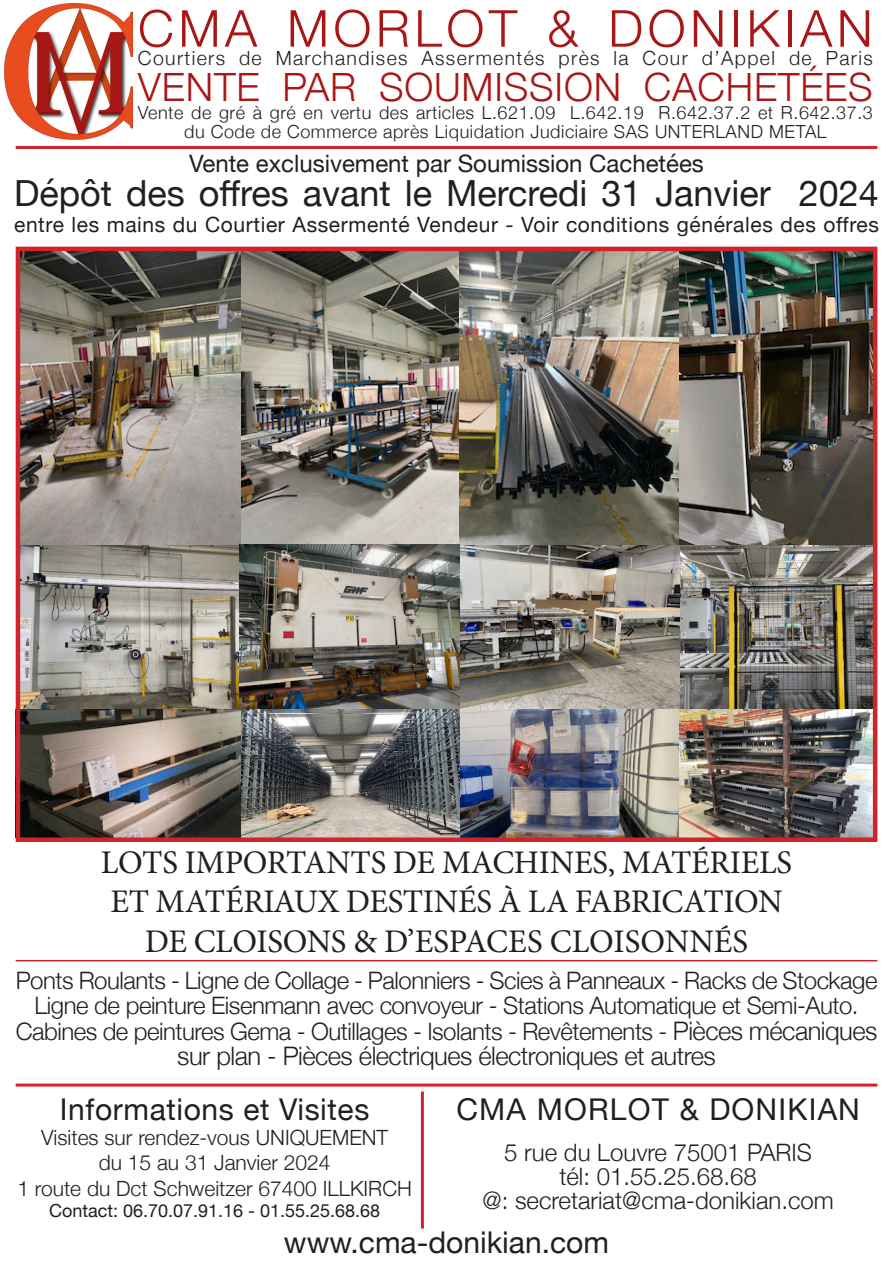
<style>
.page{position:relative;width:893px;height:1263px;background:#fff}
.page>*{position:absolute;margin:0;border:0;box-sizing:border-box;transform-origin:0 0}
.t1{font:300 51px "Helvetica Neue";letter-spacing:.09em;color:#a71716}
.t2{font:300 39px "Helvetica Neue";letter-spacing:.02em;color:#a71716}
.t3{font:36px "Helvetica Neue";color:#231f20}
.t4{font:33px "Minion Pro";letter-spacing:-.01em;color:#231f20}
.t5{font:30px "Helvetica Neue";letter-spacing:.02em;color:#231f20}
.t6{font:30px "Helvetica Neue";color:#231f20}
.t7{font:30px "Helvetica Neue";letter-spacing:.04em;color:#231f20}
.t8{font:300 25.5px "Helvetica Neue";letter-spacing:-.02em;color:#231f20}
.t9{font:300 24px "Helvetica Neue";letter-spacing:-.02em;color:#231f20}
.t10{font:300 24px "Helvetica Neue";color:#231f20}
.t11{font:24px "Helvetica Neue";color:#231f20}
.t12{font:300 21px "Helvetica Neue";color:#231f20}
.t13{font:21px "Helvetica Neue";letter-spacing:.03em;color:#231f20}
.t14{font:300 19.5px "Helvetica Neue";letter-spacing:.07em;color:#231f20}
.t15{font:300 18px "Helvetica Neue";letter-spacing:.03em;color:#231f20}
.t16{font:18px "Helvetica Neue";color:#231f20}
.s1{font-size:25.5px}
</style>
<div class="page">
<img style="left:4px;top:4px;width:129px;height:137px">
<hr style="left:16px;top:1083px;width:861px;height:3px;background:#d1232a">
<hr style="left:16px;top:960px;width:861px;height:1px;background:#d1232a">
<hr style="left:421px;top:1091px;width:3px;height:137px;background:#d1232a">
<hr style="left:16px;top:146px;width:861px;height:3px;background:#d1232a">
<img style="left:679px;top:544px;width:193px;height:165px">
<img style="left:460px;top:544px;width:219px;height:293px">
<img style="left:21px;top:544px;width:439px;height:165px">
<img style="left:21px;top:252px;width:851px;height:292px">
<img style="left:679px;top:709px;width:193px;height:128px">
<img style="left:21px;top:709px;width:439px;height:128px">
<div style="left:16px;top:247px;width:861px;height:595px;border:4px solid #d1232a"></div>
<p class="t1" style="left:138px;top:-13px;width:736px">CMA MORLOT &amp; DONIKIAN</p>
<p class="t14" style="left:138px;top:42px;width:736px">Courtiers de Marchandises Assermentés près la Cour d’Appel de Paris</p>
<p class="t2" style="left:138px;top:55px;width:736px">VENTE PAR SOUMISSION CACHETÉES</p>
<p class="t15" style="left:138px;top:98px;width:736px">Vente de gré à gré en vertu des articles L.621.09 L.642.19 R.642.37.2 et R.642.37.3</p>
<p class="t15" style="left:184px;top:117px;width:644px">du Code de Commerce après Liquidation Judiciaire SAS UNTERLAND METAL</p>
<p class="t11" style="left:189px;top:146px;width:516px">Vente exclusivement par Soumission Cachetées</p>
<p class="t3" style="left:14px;top:168px;width:866px">Dépôt des offres avant le Mercredi 31 Janvier 2024</p>
<p class="t13" style="left:14px;top:209px;width:866px">entre les mains du Courtier Assermenté Vendeur - Voir conditions générales des offres</p>
<p class="t4" style="left:101px;top:840px;width:693px">LOTS IMPORTANTS DE MACHINES, MATÉRIELS</p>
<p class="t4" style="left:110px;top:879px;width:674px">ET MATÉRIAUX DESTINÉS À LA FABRICATION</p>
<p class="t4" style="left:145px;top:919px;width:605px">DE CLOISONS &amp; D’ESPACES CLOISONNÉS</p>
<p class="t9" style="left:16px;top:961px;width:863px">Ponts Roulants - Ligne de Collage - Palonniers - Scies à Panneaux - Racks de Stockage</p>
<p class="t9" style="left:34px;top:986px;width:826px">Ligne de peinture Eisenmann avec convoyeur - Stations Automatique et Semi-Auto.</p>
<p class="t9" style="left:16px;top:1012px;width:863px">Cabines de peintures Gema - Outillages - Isolants - Revêtements - <span class="s1">Pièces mécaniques</span></p>
<p class="t8" style="left:177px;top:1036px;width:540px">sur plan - Pièces électriques électroniques et autres</p>
<p class="t7" style="left:456px;top:1088px;width:405px">CMA MORLOT &amp; DONIKIAN</p>
<p class="t10" style="left:504px;top:1133px;width:309px">5 rue du Louvre 75001 PARIS</p>
<p class="t10" style="left:559px;top:1157px;width:199px">tél: 01.55.25.68.68</p>
<p class="t10" style="left:482px;top:1181px;width:353px">@: secretariat@cma-donikian.com</p>
<p class="t6" style="left:284px;top:1220px;width:327px">www.cma-donikian.com</p>
<p class="t5" style="left:60px;top:1088px;width:311px">Informations et Visites</p>
<p class="t12" style="left:41px;top:1121px;width:349px">Visites sur rendez-vous UNIQUEMENT</p>
<p class="t12" style="left:99px;top:1146px;width:233px">du 15 au 31 Janvier 2024</p>
<p class="t12" style="left:17px;top:1171px;width:396px">1 route du Dct Schweitzer 67400 ILLKIRCH</p>
<p class="t16" style="left:49px;top:1198px;width:333px">Contact: 06.70.07.91.16 - 01.55.25.68.68</p>
</div>
